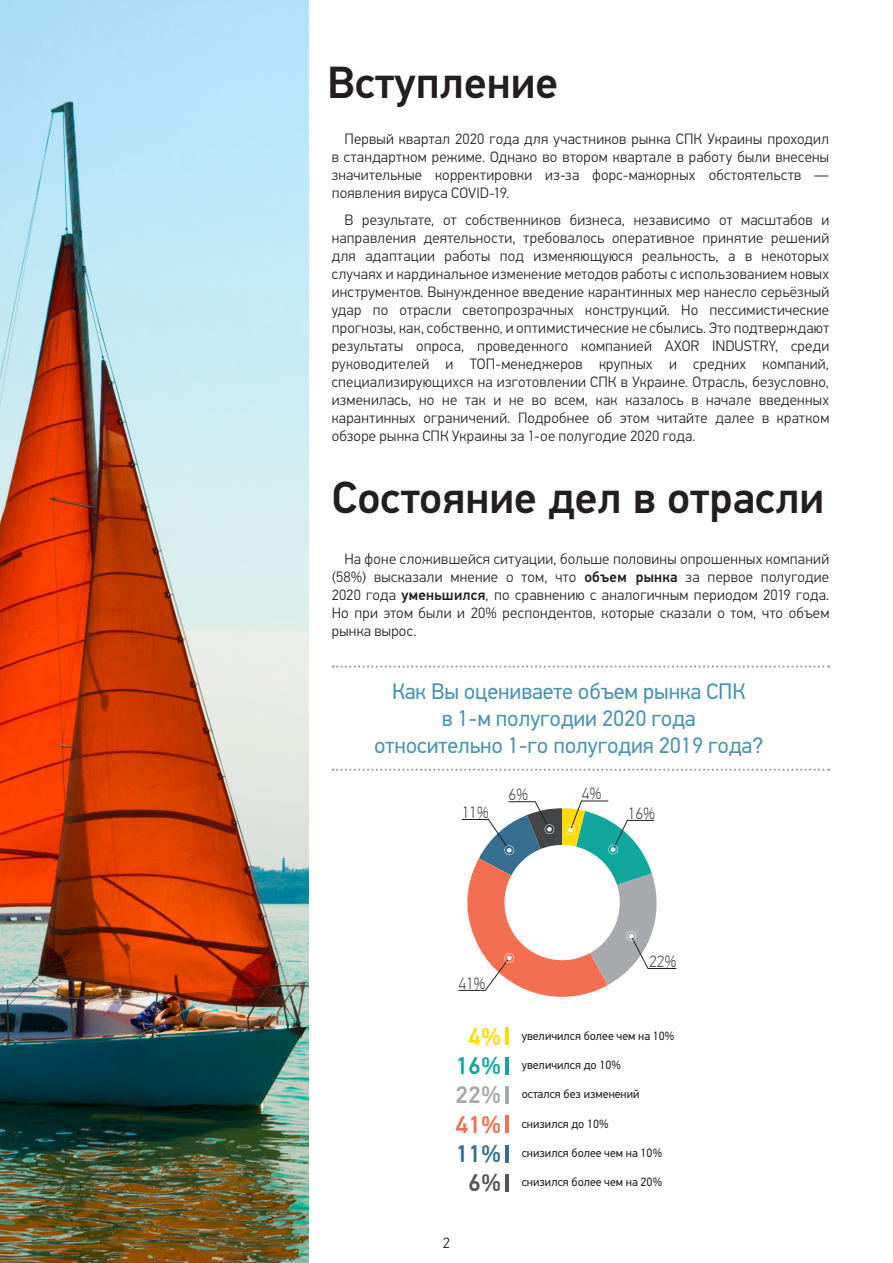
<style>
.page{position:relative;width:893px;height:1263px;background:#fff}
.page>*{position:absolute;margin:0;border:0;box-sizing:border-box;transform-origin:0 0}
.t1{font:500 45px "PF Din Text Pro";color:#231f20}
.t2{font:500 24.15px/29.2px "PF Din Text Pro";color:#12a79d;text-align:center}
.t3{font:22.5px "PF Din Text Pro";letter-spacing:-.005em;color:#4c94b3}
.t4{font:100 16.2px "PF Din Text Pro";color:#231f20}
.t5{font:300 15px/18px "PF Din Text Pro";letter-spacing:.015em;color:#231f20;text-align:justify}
.t6{font:12px "PF Din Text Pro";color:#231f20}
.s1{font-weight:500}
.s2{color:#ffdc01}
.s3{color:#a8a9ad}
.s4{color:#f36f51}
.s5{color:#386e8f}
.s6{color:#515659}
</style>
<div class="page">
<img style="left:0;top:0;width:308px;height:1263px">
<svg style="left:458px;top:800px;width:219px;height:197px"></svg>
<hr style="left:505px;top:1028px;width:3px;height:17px;background:#ffdc01">
<hr style="left:505px;top:1145px;width:3px;height:17px;background:#386e8f">
<hr style="left:505px;top:1174px;width:3px;height:17px;background:#515659">
<hr style="left:505px;top:1116px;width:3px;height:17px;background:#f36f51">
<hr style="left:505px;top:1086px;width:3px;height:17px;background:#a8a9ad">
<hr style="left:505px;top:1057px;width:3px;height:17px;background:#12a79d">
<div style="left:504px;top:845px;width:116px;height:115px;background:#fff;border-radius:50%"></div>
<svg style="left:333px;top:665px;width:496px;height:3px"></svg>
<svg style="left:333px;top:769px;width:496px;height:2px"></svg>
<p class="t1" style="left:327px;top:55px;width:233px">Вступление</p>
<p class="t5" style="left:332px;top:130px;width:499px;text-indent:13px">Первый квартал 2020 года для участников рынка СПК Украины проходил в стандартном режиме. Однако во втором квартале в работу были внесены значительные корректировки из-за форс-мажорных обстоятельств — появления вируса COVID-19.</p>
<p class="t5" style="left:332px;top:211px;width:499px;text-indent:13px">В результате, от собственников бизнеса, независимо от масштабов и направления деятельности, требовалось оперативное принятие решений для адаптации работы под изменяющуюся реальность, а в некоторых случаях и кардинальное изменение методов работы с использованием новых инструментов. Вынужденное введение карантинных мер нанесло серьёзный удар по отрасли светопрозрачных конструкций. Но пессимистические прогнозы, как, собственно, и оптимистические не сбылись. Это подтверждают результаты опроса, проведенного компанией AXOR INDUSTRY, среди руководителей и ТОП-менеджеров крупных и средних компаний, специализирующихся на изготовлении СПК в Украине. Отрасль, безусловно, изменилась, но не так и не во всем, как казалось в начале введенных карантинных ограничений. Подробнее об этом читайте далее в кратком обзоре рынка СПК Украины за 1-ое полугодие 2020 года.</p>
<p class="t1" style="left:332px;top:470px;width:494px">Состояние дел в отрасли</p>
<p class="t5" style="left:332px;top:550px;width:499px;text-indent:13px">На фоне сложившейся ситуации, больше половины опрошенных компаний (58%) высказали мнение о том, что <span class="s1">объем рынка</span> за первое полугодие 2020 года <span class="s1">уменьшился</span>, по сравнению с аналогичным периодом 2019 года.<br>Но при этом были и 20% респондентов, которые сказали о том, что объем рынка вырос.</p>
<p class="t3" style="left:392px;top:678px;width:355px">Как Вы оцениваете объем рынка СПК</p>
<p class="t3" style="left:442px;top:705px;width:255px">в 1-м полугодии 2020 года</p>
<p class="t3" style="left:374px;top:732px;width:391px">относительно 1-го полугодия 2019 года?</p>
<p class="t4" style="left:508px;top:785px;width:21px">6%</p>
<p class="t4" style="left:582px;top:784px;width:21px">4%</p>
<p class="t4" style="left:462px;top:803px;width:29px">11%</p>
<p class="t4" style="left:628px;top:804px;width:29px">16%</p>
<p class="t4" style="left:458px;top:974px;width:29px">41%</p>
<p class="t2" style="left:455px;top:1022px;width:48px"><span class="s2">4%<br></span>16%<br><span class="s3">22%<br></span><span class="s4">41%<br></span><span class="s5">11%<br></span><span class="s6">6%</span></p>
<p class="t5" style="left:443px;top:1234px;width:9px">2</p>
<p class="t4" style="left:649px;top:952px;width:29px">22%</p>
<p class="t6" style="left:522px;top:1029px;width:154px">увеличился более чем на 10%</p>
<p class="t6" style="left:522px;top:1058px;width:101px">увеличился до 10%</p>
<p class="t6" style="left:522px;top:1087px;width:119px">остался без изменений</p>
<p class="t6" style="left:522px;top:1116px;width:88px">снизился до 10%</p>
<p class="t6" style="left:522px;top:1146px;width:142px">снизился более чем на 10%</p>
<p class="t6" style="left:522px;top:1175px;width:142px">снизился более чем на 20%</p>
</div>
